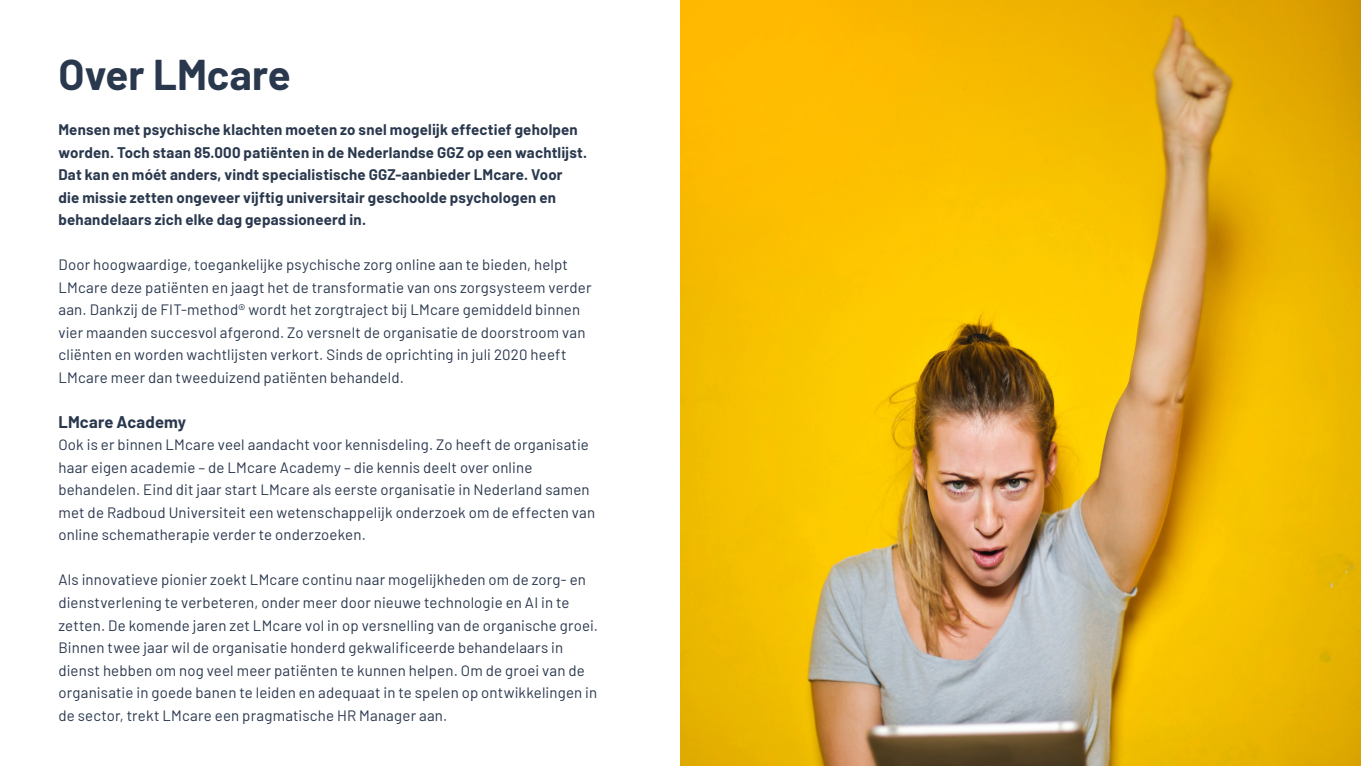
<style>
.page{position:relative;width:1361px;height:766px;background:#fff}
.page>*{position:absolute;margin:0;border:0;box-sizing:border-box;transform-origin:0 0}
.t1{font:700 42px "Barlow";color:#2a384e}
.t2{font:700 16.5px "Barlow";letter-spacing:.01em;color:#2a384e}
.t3{font:15px/22.5px "Barlow";letter-spacing:.01em;color:#2a384e}
.t4{font:700 15px/22.5px "Barlow";letter-spacing:.015em;color:#2a384e}
</style>
<div class="page">
<img style="left:680px;top:0;width:681px;height:765px">
<p class="t1" style="left:58px;top:44px;width:234px">Over LMcare</p>
<p class="t4" style="left:58px;top:117px;width:530px">Mensen met psychische klachten moeten zo snel mogelijk effectief geholpen worden. Toch staan 85.000 patiënten in de Nederlandse GGZ op een wachtlijst.<br>Dat kan en móét anders, vindt specialistische GGZ-aanbieder LMcare. Voor die missie zetten ongeveer vijftig universitair geschoolde psychologen en behandelaars zich elke dag gepassioneerd in.</p>
<p class="t3" style="left:58px;top:252px;width:534px">Door hoogwaardige, toegankelijke psychische zorg online aan te bieden, helpt LMcare deze patiënten en jaagt het de transformatie van ons zorgsysteem verder aan. Dankzij de FIT-method® wordt het zorgtraject bij LMcare gemiddeld binnen vier maanden succesvol afgerond. Zo versnelt de organisatie de doorstroom van cliënten en worden wachtlijsten verkort. Sinds de oprichting in juli 2020 heeft LMcare meer dan tweeduizend patiënten behandeld.</p>
<p class="t2" style="left:58px;top:409px;width:129px">LMcare Academy</p>
<p class="t3" style="left:58px;top:432px;width:538px">Ook is er binnen LMcare veel aandacht voor kennisdeling. Zo heeft de organisatie haar eigen academie – de LMcare Academy – die kennis deelt over online behandelen. Eind dit jaar start LMcare als eerste organisatie in Nederland samen met de Radboud Universiteit een wetenschappelijk onderzoek om de effecten van online schematherapie verder te onderzoeken.</p>
<p class="t3" style="left:58px;top:567px;width:541px">Als innovatieve pionier zoekt LMcare continu naar mogelijkheden om de zorg- en dienstverlening te verbeteren, onder meer door nieuwe technologie en AI in te zetten. De komende jaren zet LMcare vol in op versnelling van de organische groei.<br>Binnen twee jaar wil de organisatie honderd gekwalificeerde behandelaars in dienst hebben om nog veel meer patiënten te kunnen helpen. Om de groei van de organisatie in goede banen te leiden en adequaat in te spelen op ontwikkelingen in de sector, trekt LMcare een pragmatische HR Manager aan.</p>
</div>
